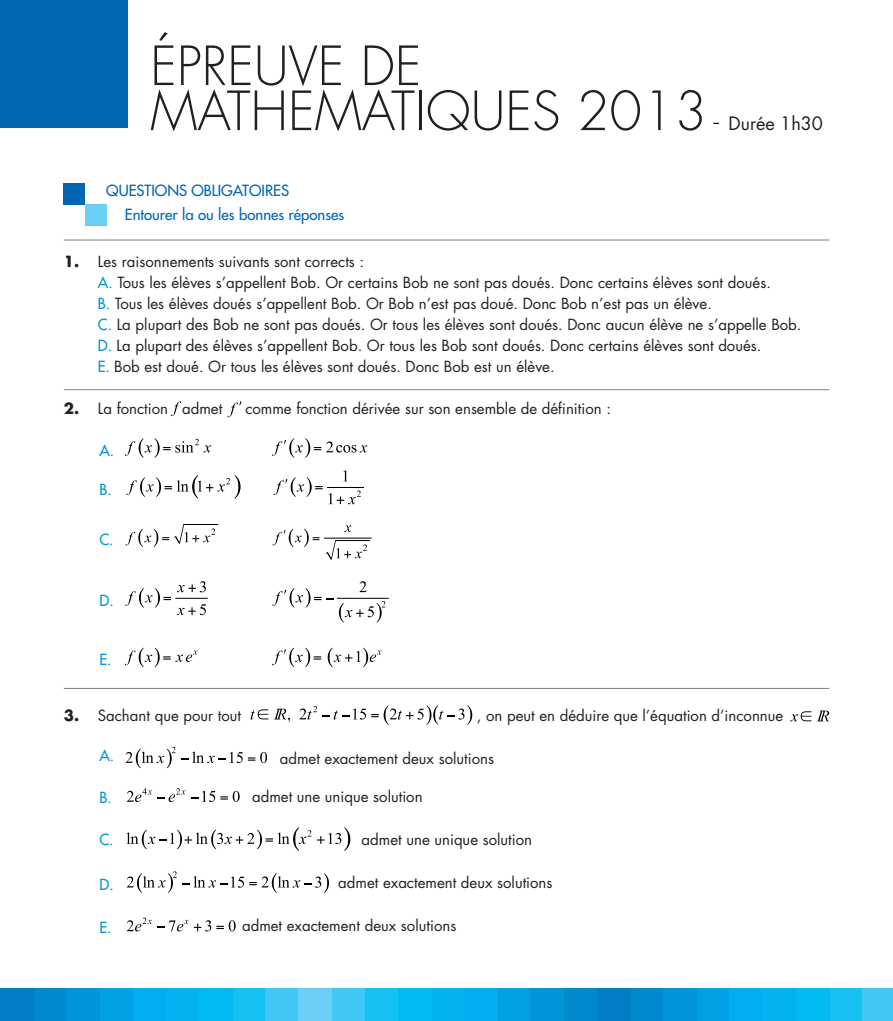
<style>
.page{position:relative;width:893px;height:1021px;background:#fff}
.page>*{position:absolute;margin:0;border:0;box-sizing:border-box;transform-origin:0 0}
.t1{font:300 52.5px "Futura";color:#231f20}
.t2{font:15px/21px "Futura";color:#231f20}
.t3{font:15px "Futura";color:#0166b3}
.t4{font:15px "Futura";color:#0095d9}
.s1{font-size:30px}
.s2{font-weight:400;font-size:18px}
.s3{font-weight:700}
.s4{color:#0095d9}
</style>
<div class="page">
<div style="left:34px;top:987px;width:33px;height:33px;background:#0089cf"></div>
<div style="left:100px;top:987px;width:33px;height:33px;background:#00a1e3"></div>
<div style="left:0;top:987px;width:34px;height:33px;background:#007ec5"></div>
<div style="left:133px;top:987px;width:33px;height:33px;background:#00aeef"></div>
<div style="left:67px;top:987px;width:33px;height:33px;background:#0095d9"></div>
<div style="left:232px;top:987px;width:34px;height:33px;background:#15c0f2"></div>
<div style="left:266px;top:987px;width:33px;height:33px;background:#40c7f4"></div>
<div style="left:166px;top:987px;width:34px;height:33px;background:#00b3ef"></div>
<div style="left:200px;top:987px;width:33px;height:33px;background:#00baf1"></div>
<div style="left:564px;top:987px;width:33px;height:33px;background:#0089cf"></div>
<div style="left:498px;top:987px;width:33px;height:33px;background:#00a1e3"></div>
<div style="left:464px;top:987px;width:34px;height:33px;background:#00aeef"></div>
<div style="left:531px;top:987px;width:33px;height:33px;background:#0095d9"></div>
<div style="left:365px;top:987px;width:33px;height:33px;background:#15c0f2"></div>
<div style="left:332px;top:987px;width:33px;height:33px;background:#40c7f4"></div>
<div style="left:431px;top:987px;width:34px;height:33px;background:#00b3ef"></div>
<div style="left:398px;top:987px;width:33px;height:33px;background:#00baf1"></div>
<div style="left:299px;top:987px;width:33px;height:33px;background:#6bcff6"></div>
<div style="left:630px;top:987px;width:34px;height:33px;background:#0089cf"></div>
<div style="left:696px;top:987px;width:34px;height:33px;background:#00a1e3"></div>
<div style="left:597px;top:987px;width:33px;height:33px;background:#007ec5"></div>
<div style="left:730px;top:987px;width:33px;height:33px;background:#00aeef"></div>
<div style="left:663px;top:987px;width:34px;height:33px;background:#0095d9"></div>
<div style="left:829px;top:987px;width:33px;height:33px;background:#15c0f2"></div>
<div style="left:862px;top:987px;width:31px;height:33px;background:#40c7f4"></div>
<div style="left:763px;top:987px;width:33px;height:33px;background:#00b3ef"></div>
<div style="left:796px;top:987px;width:33px;height:33px;background:#00baf1"></div>
<div style="left:0;top:0;width:128px;height:128px;background:#0166b3"></div>
<div style="left:64px;top:183px;width:21px;height:21px;background:#0166b3"></div>
<div style="left:85px;top:204px;width:21px;height:21px;background:#6bcff6"></div>
<hr style="left:64px;top:240px;width:765px;height:1px;background:#808285">
<hr style="left:64px;top:389px;width:765px;height:1px;background:#808285">
<hr style="left:64px;top:688px;width:765px;height:1px;background:#808285">
<svg style="left:125px;top:438px;width:86px;height:19px"></svg>
<svg style="left:272px;top:438px;width:95px;height:19px"></svg>
<hr style="left:327px;top:487px;width:37px;height:1px;background:#000">
<svg style="left:343px;top:470px;width:4px;height:11px"></svg>
<svg style="left:126px;top:475px;width:115px;height:23px"></svg>
<svg style="left:273px;top:477px;width:50px;height:20px"></svg>
<svg style="left:329px;top:490px;width:32px;height:14px"></svg>
<hr style="left:324px;top:538px;width:48px;height:1px;background:#000">
<svg style="left:344px;top:525px;width:7px;height:7px"></svg>
<svg style="left:126px;top:524px;width:92px;height:23px"></svg>
<svg style="left:273px;top:528px;width:46px;height:19px"></svg>
<svg style="left:325px;top:540px;width:45px;height:19px"></svg>
<hr style="left:175px;top:598px;width:33px;height:1px;background:#000">
<hr style="left:337px;top:598px;width:52px;height:1px;background:#000">
<svg style="left:177px;top:581px;width:29px;height:11px"></svg>
<svg style="left:125px;top:588px;width:46px;height:19px"></svg>
<svg style="left:177px;top:604px;width:29px;height:11px"></svg>
<svg style="left:272px;top:581px;width:114px;height:41px"></svg>
<svg style="left:125px;top:647px;width:72px;height:20px"></svg>
<svg style="left:272px;top:647px;width:49px;height:20px"></svg>
<svg style="left:328px;top:647px;width:53px;height:20px"></svg>
<svg style="left:171px;top:401px;width:10px;height:15px"></svg>
<svg style="left:227px;top:401px;width:14px;height:16px"></svg>
<svg style="left:299px;top:706px;width:18px;height:13px"></svg>
<svg style="left:251px;top:708px;width:39px;height:14px"></svg>
<svg style="left:323px;top:705px;width:149px;height:19px"></svg>
<svg style="left:790px;top:710px;width:39px;height:11px"></svg>
<svg style="left:126px;top:746px;width:141px;height:22px"></svg>
<svg style="left:127px;top:788px;width:113px;height:14px"></svg>
<svg style="left:127px;top:827px;width:223px;height:23px"></svg>
<svg style="left:127px;top:871px;width:202px;height:21px"></svg>
<svg style="left:127px;top:917px;width:109px;height:14px"></svg>
<p class="t1" style="left:150px;top:32px;width:273px">ÉPREUVE DE</p>
<p class="t1" style="left:150px;top:77px;width:674px">MATHEMATIQUES 2013 <span class="s1">-</span> <span class="s2">Durée 1h30</span></p>
<p class="t3" style="left:106px;top:180px;width:184px">QUESTIONS OBLIGATOIRES</p>
<p class="t3" style="left:125px;top:204px;width:221px">Entourer la ou les bonnes réponses</p>
<p class="t2" style="left:64px;top:251px;width:302px"><span class="s3">1.</span> Les raisonnements suivants sont corrects :</p>
<p class="t2" style="left:98px;top:272px;width:705px"><span class="s4">A.</span> Tous les élèves s’appellent Bob. Or certains Bob ne sont pas doués. Donc certains élèves sont doués.<br><span class="s4">B.</span> Tous les élèves doués s’appellent Bob. Or Bob n’est pas doué. Donc Bob n’est pas un élève.<br><span class="s4">C.</span> La plupart des Bob ne sont pas doués. Or tous les élèves sont doués. Donc aucun élève ne s’appelle Bob.<br><span class="s4">D.</span> La plupart des élèves s’appellent Bob. Or tous les Bob sont doués. Donc certains élèves sont doués.<br><span class="s4">E.</span> Bob est doué. Or tous les élèves sont doués. Donc Bob est un élève.</p>
<p class="t2" style="left:64px;top:398px;width:160px"><span class="s3">2.</span> La fonction admet</p>
<p class="t2" style="left:245px;top:398px;width:367px">comme fonction dérivée sur son ensemble de définition :</p>
<p class="t4" style="left:99px;top:440px;width:16px">A.</p>
<p class="t4" style="left:99px;top:479px;width:14px">B.</p>
<p class="t4" style="left:99px;top:529px;width:16px">C.</p>
<p class="t4" style="left:99px;top:590px;width:16px">D.</p>
<p class="t4" style="left:99px;top:649px;width:14px">E.</p>
<p class="t2" style="left:64px;top:704px;width:179px"><span class="s3">3.</span> Sachant que pour tout</p>
<p class="t2" style="left:477px;top:704px;width:308px">, on peut en déduire que l’équation d’inconnue</p>
<p class="t2" style="left:280px;top:747px;width:216px">admet exactement deux solutions</p>
<p class="t2" style="left:252px;top:785px;width:172px">admet une unique solution</p>
<p class="t2" style="left:362px;top:828px;width:172px">admet une unique solution</p>
<p class="t2" style="left:338px;top:871px;width:216px">admet exactement deux solutions</p>
<p class="t2" style="left:242px;top:915px;width:216px">admet exactement deux solutions</p>
<p class="t4" style="left:99px;top:746px;width:16px">A.</p>
<p class="t4" style="left:99px;top:787px;width:14px">B.</p>
<p class="t4" style="left:99px;top:829px;width:16px">C.</p>
<p class="t4" style="left:99px;top:874px;width:16px">D.</p>
<p class="t4" style="left:99px;top:917px;width:14px">E.</p>
</div>
